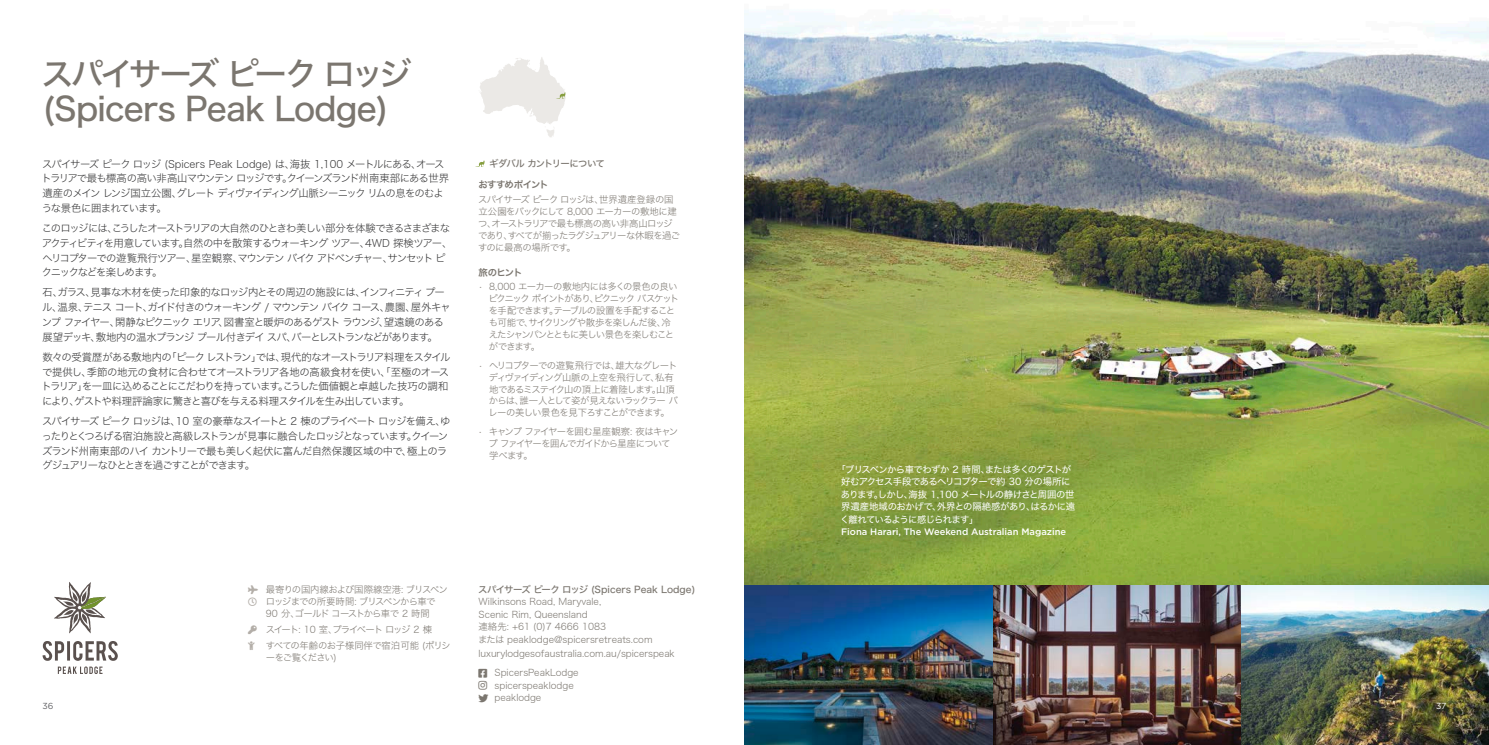
<style>
.page{position:relative;width:1489px;height:745px;background:#fff}
.page>*{position:absolute;margin:0;border:0;box-sizing:border-box;transform-origin:0 0}
.t1{font:32.5px/35px "Hiragino Sans W5";letter-spacing:-.025em;color:#7b766f}
.t2{font:10.38px/14.8px "Hiragino Sans W2";letter-spacing:-.085em;color:#333334}
.t3{font:10.38px/14.8px "Hiragino Sans W2";letter-spacing:-.065em;color:#333334}
.t4{font:9.38px/12.5px "Hiragino Sans W4";letter-spacing:-.07em;color:#fff}
.t5{font:9.38px/12.5px "Hiragino Sans W2";color:#7b766f}
.t6{font:9.38px/11.9px "Hiragino Sans W2";letter-spacing:-.09em;color:#7b766f}
.t7{font:9.38px/11.9px "Hiragino Sans W2";letter-spacing:-.08em;color:#7b766f}
.t8{font:9.38px/11.9px "Hiragino Sans W2";letter-spacing:-.065em;color:#7b766f}
.t9{font:9.38px/11.9px "Hiragino Sans W2";letter-spacing:-.075em;color:#7b766f}
.t10{font:9.38px/18.9px "Hiragino Sans W2";letter-spacing:-.005em;color:#7b766f}
.t11{font:9.38px/11.9px "Hiragino Sans W2";letter-spacing:-.085em;color:#7b766f}
.t12{font:500 9.38px "Gotham";color:#fff}
.t13{font:9.38px "Hiragino Sans W5";color:#7b766f}
.t14{font:9.38px "Hiragino Sans W5";letter-spacing:-.09em;color:#7b766f}
.t15{font:9.38px "Hiragino Sans W6";letter-spacing:-.07em;color:#7b766f}
.t16{font:9.38px "Hiragino Sans W2";letter-spacing:-.105em;color:#7b766f}
.t17{font:8.75px "Gotham";color:#636366}
.t18{font:8.75px "Gotham";color:#fff}
.s1{color:#9b958f}
</style>
<div class="page">
<img style="left:744px;top:10px;width:744px;height:734px">
<svg style="left:480px;top:57px;width:86px;height:80px"></svg>
<svg style="left:43px;top:641px;width:75px;height:19px"></svg>
<svg style="left:58px;top:666px;width:44px;height:7px"></svg>
<svg style="left:54px;top:582px;width:52px;height:51px"></svg>
<svg style="left:475px;top:160px;width:9px;height:7px"></svg>
<h1 class="t1" style="left:41px;top:54px;width:371px">スパイサーズ ピーク ロッジ(Spicers Peak Lodge)</h1>
<p class="t2" style="left:41px;top:155px;width:409px">スパイサーズ ピーク ロッジ (Spicers Peak Lodge) は、海抜 1,100 メートルにある、オーストラリアで最も標高の高い非高山マウンテン ロッジです。クイーンズランド州南東部にある世界遺産のメイン レンジ国立公園、グレート ディヴァイディング山脈シーニック リムの息をのむような景色に囲まれています。</p>
<p class="t2" style="left:42px;top:220px;width:412px">このロッジには、こうしたオーストラリアの大自然のひときわ美しい部分を体験できるさまざまなアクティビティを用意しています。自然の中を散策するウォーキング ツアー、4WD 探検ツアー、ヘリコプターでの遊覧飛行ツアー、星空観察、マウンテン バイク アドベンチャー、サンセット ピクニックなどを楽しめます。</p>
<p class="t2" style="left:42px;top:284px;width:410px">石、ガラス、見事な木材を使った印象的なロッジ内とその周辺の施設には、インフィニティ プール、温泉、テニス コート、ガイド付きのウォーキング / マウンテン バイク コース、農園、屋外キャンプ ファイヤー、閑静なピクニック エリア、図書室と暖炉のあるゲスト ラウンジ、望遠鏡のある展望デッキ、敷地内の温水プランジ プール付きデイ スパ、バーとレストランなどがあります。</p>
<p class="t3" style="left:41px;top:348px;width:410px">数々の受賞歴がある敷地内の「ピーク レストラン」では、現代的なオーストラリア料理をスタイルで提供し、季節の地元の食材に合わせてオーストラリア各地の高級食材を使い、「至極のオーストラリア」を一皿に込めることにこだわりを持っています。こうした価値観と卓越した技巧の調和により、ゲストや料理評論家に驚きと喜びを与える料理スタイルを生み出しています。</p>
<p class="t2" style="left:42px;top:413px;width:410px">スパイサーズ ピーク ロッジは、10 室の豪華なスイートと 2 棟のプライベート ロッジを備え、ゆったりとくつろげる宿泊施設と高級レストランが見事に融合したロッジとなっています。クイーンズランド州南東部のハイ カントリーで最も美しく起伏に富んだ自然保護区域の中で、極上のラグジュアリーなひとときを過ごすことができます。</p>
<p class="t14" style="left:489px;top:155px;width:117px">ギダバル カントリーについて</p>
<p class="t15" style="left:478px;top:176px;width:72px">おすすめポイント</p>
<p class="t8" style="left:478px;top:193px;width:204px">スパイサーズ ピーク ロッジは、世界遺産登録の国立公園をバックにして 8,000 エーカーの敷地に建つ、オーストラリアで最も標高の高い非高山ロッジであり、すべてが揃ったラグジュアリーな休暇を過ごすのに最高の場所です。</p>
<p class="t15" style="left:478px;top:263px;width:45px">旅のヒント</p>
<p class="t6" style="left:488px;top:280px;width:192px;text-indent:-10px"><span class="s1">•</span> 8,000 エーカーの敷地内には多くの景色の良いピクニック ポイントがあり、ピクニック バスケットを手配できます。テーブルの設置を手配することも可能で、サイクリングや散歩を楽しんだ後、冷えたシャンパンとともに美しい景色を楽しむことができます。</p>
<p class="t7" style="left:488px;top:358px;width:191px;text-indent:-10px"><span class="s1">•</span> ヘリコプターでの遊覧飛行では、雄大なグレートディヴァイディング山脈の上空を飛行して、私有地であるミステイク山の頂上に着陸します。山頂からは、誰一人として姿が見えないラックラー バレーの美しい景色を見下ろすことができます。</p>
<p class="t11" style="left:488px;top:425px;width:191px;text-indent:-10px"><span class="s1">•</span> キャンプ ファイヤーを囲む星座観察: 夜はキャンプ ファイヤーを囲んでガイドから星座について学べます。</p>
<p class="t4" style="left:840px;top:462px;width:236px;text-indent:-4px">「ブリスベンから車でわずか 2 時間、または多くのゲストが好むアクセス手段であるヘリコプターで約 30 分の場所にあります。しかし、海抜 1,100 メートルの静けさと周囲の世界遺産地域のおかげで、外界との隔絶感があり、はるかに遠く離れているように感じられます」</p>
<p class="t12" style="left:841px;top:525px;width:227px">Fiona Harari, The Weekend Australian Magazine</p>
<p class="t13" style="left:478px;top:580px;width:218px">スパイサーズ ピーク ロッジ (Spicers Peak Lodge)</p>
<p class="t5" style="left:478px;top:594px;width:176px">Wilkinsons Road, Maryvale,<br>Scenic Rim, Queensland<br>連絡先: +61 (0)7 4666 1083<br>または peaklodge@spicersretreats.com</p>
<p class="t10" style="left:494px;top:643px;width:182px;text-indent:-16px">luxurylodgesofaustralia.com.au/spicerspeak<br>SpicersPeakLodge</p>
<p class="t5" style="left:494px;top:677px;width:81px">spicerspeaklodge peaklodge</p>
<p class="t9" style="left:266px;top:582px;width:183px">最寄りの国内線および国際線空港: ブリスベンロッジまでの所要時間: ブリスベンから車で<br>90 分、ゴールド コーストから車で 2 時間</p>
<p class="t9" style="left:266px;top:620px;width:186px;line-height:16.1px">スイート: 10 室、プライベート ロッジ 2 棟<br>すべての年齢のお子様同伴で宿泊可能 (ポリシ</p>
<p class="t16" style="left:266px;top:648px;width:72px">ーをご覧ください)</p>
<p class="t17" style="left:43px;top:700px;width:13px">36</p>
<p class="t18" style="left:1435px;top:700px;width:12px">37</p>
</div>
